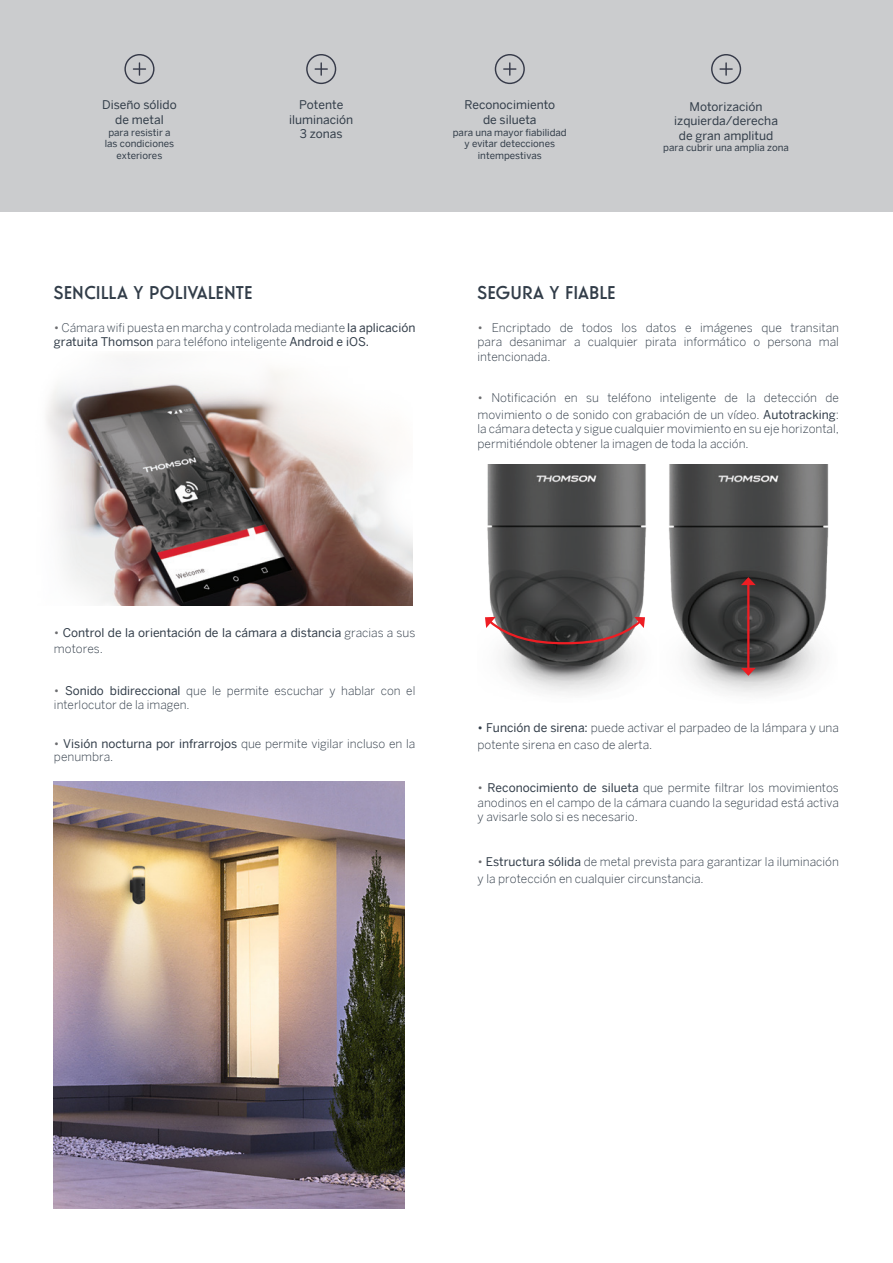
<style>
.page{position:relative;width:893px;height:1263px;background:#fff}
.page>*{position:absolute;margin:0;border:0;box-sizing:border-box;transform-origin:0 0}
.t1{font:18px "Windlesham Pro Regular 3";color:#323d49}
.t2{font:300 12px/14.4px "Benton Sans";color:#323d49}
.t3{font:12px/14.4px "Benton Sans";color:#323d49;text-align:center}
.t4{font:9.75px/11.7px "Benton Sans";color:#323d49;text-align:center}
.s1{color:#6c6d70}
.s2{font-weight:400}
.s3{font-weight:300;color:#6c6d70}
.s4{font-weight:300}
</style>
<div class="page">
<div style="left:0;top:0;width:893px;height:211px;background:#cbccce"></div>
<svg style="left:124px;top:54px;width:31px;height:30px"></svg>
<svg style="left:711px;top:54px;width:30px;height:30px"></svg>
<svg style="left:495px;top:54px;width:30px;height:30px"></svg>
<svg style="left:306px;top:54px;width:30px;height:30px"></svg>
<img style="left:669px;top:464px;width:160px;height:230px">
<img style="left:487px;top:464px;width:160px;height:230px">
<hr style="left:747px;top:583px;width:2px;height:87px;background:#ee1d23">
<svg style="left:741px;top:577px;width:15px;height:8px"></svg>
<svg style="left:741px;top:668px;width:15px;height:8px"></svg>
<svg style="left:485px;top:617px;width:160px;height:28px;background:#6d5858"></svg>
<img style="left:46px;top:370px;width:367px;height:235px">
<img style="left:54px;top:782px;width:350px;height:427px">
<p class="t3" style="left:102px;top:98px;width:76px">Diseño sólido</p>
<p class="t3" style="left:115px;top:112px;width:50px">de metal</p>
<p class="t4" style="left:105px;top:126px;width:71px">para resistir a las condiciones exteriores</p>
<p class="t3" style="left:289px;top:98px;width:66px">Potente iluminación</p>
<p class="t3" style="left:300px;top:127px;width:44px">3 zonas</p>
<p class="t3" style="left:464px;top:98px;width:92px">Reconocimiento</p>
<p class="t3" style="left:483px;top:112px;width:55px">de silueta</p>
<p class="t4" style="left:453px;top:126px;width:116px">para una mayor fiabilidad y evitar detecciones intempestivas</p>
<p class="t3" style="left:690px;top:99px;width:75px">Motorización</p>
<p class="t3" style="left:674px;top:114px;width:105px">izquierda/derecha</p>
<p class="t3" style="left:679px;top:128px;width:96px">de gran amplitud</p>
<p class="t4" style="left:663px;top:142px;width:127px">para cubrir una amplia zona</p>
<p class="t1" style="left:54px;top:280px;width:200px">SENCILLA Y POLIVALENTE</p>
<p class="t2" style="left:54px;top:320px;width:363px"><span class="s1">•</span> Cámara wifi puesta en marcha y controlada mediante <span class="s2">la aplicación gratuita Thomson</span> para teléfono inteligente <span class="s2">Android e iOS.</span></p>
<p class="t1" style="left:477px;top:280px;width:140px">SEGURA Y FIABLE</p>
<p class="t2" style="left:477px;top:320px;width:363px;text-align:justify"><span class="s1">•</span> Encriptado de todos los datos e imágenes que transitan para desanimar a cualquier pirata informático o persona mal intencionada.</p>
<p class="t2" style="left:477px;top:389px;width:363px;line-height:16.5px"><span class="s1">•</span> Notificación en su teléfono inteligente de la detección de movimiento o de sonido con grabación de un vídeo. <span class="s2">Autotracking</span>:</p>
<p class="t2" style="left:477px;top:421px;width:363px">la cámara detecta y sigue cualquier movimiento en su eje horizontal, permitiéndole obtener la imagen de toda la acción.</p>
<p class="t3" style="left:54px;top:624px;width:363px;line-height:16.5px;text-align:left"><span class="s3">•</span> Control de la orientación de la cámara a distancia <span class="s4">gracias a sus motores.</span></p>
<p class="t2" style="left:54px;top:683px;width:363px"><span class="s1">•</span> <span class="s2">Sonido bidireccional</span> que le permite escuchar y hablar con el interlocutor de la imagen.</p>
<p class="t2" style="left:54px;top:736px;width:363px;line-height:13.5px"><span class="s1">•</span> <span class="s2">Visión nocturna por infrarrojos</span> que permite vigilar incluso en la penumbra.</p>
<p class="t2" style="left:477px;top:720px;width:363px;line-height:16.5px"><span class="s2">• Función de sirena:</span> puede activar el parpadeo de la lámpara y una potente sirena en caso de alerta.</p>
<p class="t2" style="left:477px;top:781px;width:363px;text-align:justify"><span class="s1">•</span> <span class="s2">Reconocimiento de silueta</span> que permite filtrar los movimientos anodinos en el campo de la cámara cuando la seguridad está activa y avisarle solo si es necesario.</p>
<p class="t2" style="left:477px;top:854px;width:363px;line-height:16.5px"><span class="s1">•</span> <span class="s2">Estructura sólida</span> de metal prevista para garantizar la iluminación y la protección en cualquier circunstancia.</p>
</div>
